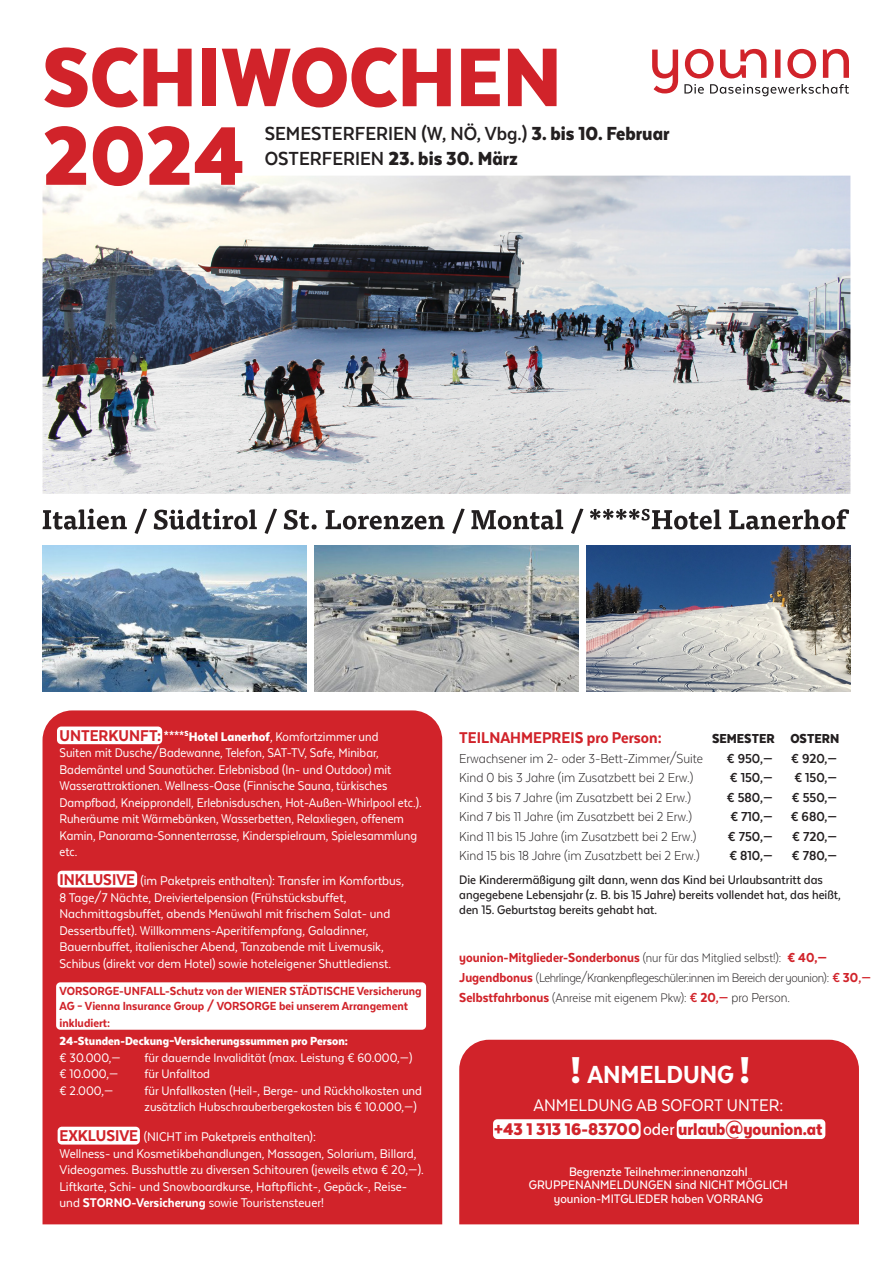
<style>
.page{position:relative;width:893px;height:1263px;background:#fff}
.page>*{position:absolute;margin:0;border:0;box-sizing:border-box;transform-origin:0 0}
.t1{font:900 95.7px "Texta Narrow Alt";color:#d1232a}
.t2{font:900 43.2px "Texta Narrow Alt";color:#fff}
.t3{font:800 28.5px "Texta Narrow Alt";color:#fff}
.t4{font:700 21.75px "Texta Narrow Alt";color:#231f20}
.t5{font:900 21.75px "Texta Narrow Alt";color:#231f20}
.t6{font:900 19.5px/24px "Texta Narrow Alt";color:#d1232a;text-align:center}
.t7{font:800 18px "Texta Narrow Alt";color:#d1232a}
.t8{font:300 15px "Texta Narrow Alt";color:#231f20}
.t9{font:700 15px "Texta Narrow Alt";color:#231f20}
.t10{font:800 15px "Texta Narrow Alt";color:#d1232a}
.t11{font:900 15px "Texta Narrow Alt";color:#231f20}
.t12{font:14.55px/16.5px "Texta Narrow Alt";color:#fff}
.t13{font:14.25px/16.5px "Texta Narrow Alt";color:#fff}
.t14{font:500 14.25px/15px "Texta Narrow Alt";color:#231f20}
.t15{font:500 14.25px/13.5px "Texta Narrow Alt";color:#fff;text-align:center}
.t16{font:300 14.25px "Texta Narrow Alt";letter-spacing:-.025em;color:#231f20}
.t17{font:300 14.25px "Texta Narrow Alt";color:#231f20}
.t18{font:800 13.5px/15px "Texta Narrow Alt";color:#d1232a}
.t19{font:900 13.5px "Texta Narrow Alt";color:#fff}
.s1{font-weight:900}
.s2{font-weight:700}
.s3{font-weight:800;font-size:18px;color:#d1232a}
.s4{font-weight:800}
.s5{font-weight:300;font-size:14.25px;color:#231f20}
.s6{font-weight:800;font-size:15px;color:#d1232a}
.s7{font-weight:700;font-size:15px;color:#d1232a}
.s8{font-size:15px}
.s9{font-weight:400;color:#fff}
.s10{font-weight:500;color:#fff}
</style>
<div class="page">
<img style="left:43px;top:176px;width:807px;height:318px">
<img style="left:43px;top:546px;width:263px;height:146px">
<div style="left:43px;top:710px;width:399px;height:514px;background:#d1232a"></div>
<div style="left:459px;top:1040px;width:400px;height:184px;background:#d1232a"></div>
<svg style="left:43px;top:509px;width:806px;height:25px"></svg>
<img style="left:315px;top:546px;width:263px;height:146px">
<div style="left:58px;top:871px;width:79px;height:16px;background:#fff;border-radius:4px"></div>
<img style="left:587px;top:546px;width:263px;height:146px">
<svg style="left:652px;top:49px;width:197px;height:47px"></svg>
<div style="left:493px;top:1119px;width:148px;height:20px;background:#fff;border-radius:4px"></div>
<div style="left:58px;top:1127px;width:82px;height:17px;background:#fff;border-radius:4px"></div>
<div style="left:56px;top:982px;width:370px;height:48px;background:#fff;border-radius:4px"></div>
<div style="left:57px;top:726px;width:105px;height:18px;background:#fff;border-radius:4px"></div>
<div style="left:677px;top:1119px;width:148px;height:20px;background:#fff;border-radius:4px"></div>
<p class="t1" style="left:43px;top:27px;width:521px">SCHIWOCHEN</p>
<p class="t1" style="left:43px;top:106px;width:204px">2024</p>
<p class="t4" style="left:265px;top:122px;width:406px">SEMESTERFERIEN (W, NÖ, Vbg.) <span class="s1">3. bis 10. Februar</span></p>
<p class="t5" style="left:265px;top:147px;width:255px"><span class="s2">OSTERFERIEN</span> 23. bis 30. März</p>
<p class="t12" style="left:60px;top:728px;width:364px"><span class="s3">UNTERKUNFT:</span> <span class="s1">****</span><sup>S</sup><span class="s1">Hotel Lanerhof</span>, Komfortzimmer und<br>Suiten mit Dusche/Badewanne, Telefon, SAT-TV, Safe, Minibar, Bademäntel und Saunatücher. Erlebnisbad (In- und Outdoor) mit Wasserattraktionen. Wellness-Oase (Finnische Sauna, türkisches Dampfbad, Kneipprondell, Erlebnisduschen, Hot-Außen-Whirlpool etc.).<br>Ruheräume mit Wärmebänken, Wasserbetten, Relaxliegen, offenem Kamin, Panorama-Sonnenterrasse, Kinderspielraum, Spielesammlung etc.</p>
<p class="t12" style="left:60px;top:872px;width:346px"><span class="s3">INKLUSIVE</span> (im Paketpreis enthalten): Transfer im Komfortbus, 8 Tage/7 Nächte, Dreiviertelpension (Frühstücksbuffet, Nachmittagsbuffet, abends Menüwahl mit frischem Salat- und Dessertbuffet). Willkommens-Aperitifempfang, Galadinner, Bauernbuffet, italienischer Abend, Tanzabende mit Livemusik, Schibus (direkt vor dem Hotel) sowie hoteleigener Shuttledienst.</p>
<p class="t18" style="left:60px;top:983px;width:363px">VORSORGE-UNFALL-Schutz von der WIENER STÄDTISCHE Versicherung<br>AG – Vienna Insurance Group / VORSORGE bei unserem Arrangement</p>
<p class="t18" style="left:60px;top:1015px;width:52px">inkludiert:</p>
<p class="t19" style="left:60px;top:1034px;width:290px">24-Stunden-Deckung–Versicherungssummen pro Person:</p>
<p class="t13" style="left:60px;top:1049px;width:63px">€ 30.000,—</p>
<p class="t13" style="left:145px;top:1049px;width:269px">für dauernde Invalidität (max. Leistung € 60.000,—)</p>
<p class="t13" style="left:60px;top:1065px;width:60px">€ 10.000,—</p>
<p class="t13" style="left:145px;top:1065px;width:67px">für Unfalltod</p>
<p class="t13" style="left:60px;top:1082px;width:55px">€ 2.000,—</p>
<p class="t13" style="left:145px;top:1082px;width:279px">für Unfallkosten (Heil-, Berge- und Rückholkosten und zusätzlich Hubschrauberbergekosten bis € 10.000,—)</p>
<p class="t12" style="left:60px;top:1129px;width:366px"><span class="s3">EXKLUSIVE</span> (NICHT im Paketpreis enthalten):<br>Wellness- und Kosmetikbehandlungen, Massagen, Solarium, Billard, Videogames. Busshuttle zu diversen Schitouren (jeweils etwa € 20,—).<br>Liftkarte, Schi- und Snowboardkurse, Haftpflicht-, Gepäck-, Reise&shy;und <span class="s4">STORNO-Versicherung</span> sowie Touristensteuer!</p>
<p class="t7" style="left:459px;top:728px;width:204px">TEILNAHMEPREIS pro Person:</p>
<p class="t11" style="left:712px;top:731px;width:129px">SEMESTER OSTERN</p>
<p class="t8" style="left:459px;top:750px;width:245px">Erwachsener im 2- oder 3-Bett-Zimmer/Suite</p>
<p class="t9" style="left:727px;top:750px;width:112px">€ 950,— € 920,—</p>
<p class="t8" style="left:459px;top:770px;width:236px">Kind 0 bis 3 Jahre (im Zusatzbett bei 2 Erw.)</p>
<p class="t9" style="left:730px;top:770px;width:44px">€ 150,—</p>
<p class="t9" style="left:794px;top:770px;width:44px">€ 150,—</p>
<p class="t8" style="left:459px;top:789px;width:233px">Kind 3 bis 7 Jahre (im Zusatzbett bei 2 Erw.)</p>
<p class="t9" style="left:727px;top:789px;width:47px">€ 580,—</p>
<p class="t9" style="left:792px;top:789px;width:47px">€ 550,—</p>
<p class="t8" style="left:459px;top:809px;width:234px">Kind 7 bis 11 Jahre (im Zusatzbett bei 2 Erw.)</p>
<p class="t9" style="left:730px;top:809px;width:108px">€ 710,— € 680,—</p>
<p class="t8" style="left:459px;top:828px;width:239px">Kind 11 bis 15 Jahre (im Zusatzbett bei 2 Erw.)</p>
<p class="t9" style="left:728px;top:828px;width:46px">€ 750,—</p>
<p class="t9" style="left:792px;top:828px;width:46px">€ 720,—</p>
<p class="t8" style="left:459px;top:848px;width:242px">Kind 15 bis 18 Jahre (im Zusatzbett bei 2 Erw.)</p>
<p class="t9" style="left:729px;top:848px;width:45px">€ 810,—</p>
<p class="t9" style="left:792px;top:848px;width:47px">€ 780,—</p>
<p class="t14" style="left:459px;top:872px;width:383px">Die Kinderermäßigung gilt dann, wenn das Kind bei Urlaubsantritt das angegebene Lebensjahr (z. B. bis 15 Jahre) bereits vollendet hat, das heißt, den 15. Geburtstag bereits gehabt hat.</p>
<p class="t10" style="left:459px;top:950px;width:369px">younion-Mitglieder-Sonderbonus <span class="s5">(nur für das Mitglied selbst!):</span> € 40,—</p>
<p class="t16" style="left:459px;top:970px;width:413px"><span class="s6">Jugendbonus</span> (Lehrlinge/Krankenpflegeschüler:innen im Bereich der younion): <span class="s7">€</span> <span class="s6">30</span><span class="s7">,—</span></p>
<p class="t17" style="left:459px;top:990px;width:332px"><span class="s6">Selbstfahrbonus</span> (Anreise mit eigenem Pkw): <span class="s7">€</span> <span class="s6">20</span><span class="s7">,—</span> <span class="s8">pro Person.</span></p>
<p class="t2" style="left:571px;top:1047px;width:11px">!</p>
<p class="t2" style="left:740px;top:1047px;width:11px">!</p>
<p class="t3" style="left:587px;top:1059px;width:148px">ANMELDUNG</p>
<p class="t6" style="left:494px;top:1093px;width:330px"><span class="s9">ANMELDUNG AB SOFORT UNTER:<br></span>+43 1 313 16-83700 <span class="s10">oder</span> urlaub@younion.at</p>
<p class="t15" style="left:529px;top:1164px;width:261px">Begrenzte Teilnehmer:innenanzahl<br>GRUPPENANMELDUNGEN sind NICHT MÖGLICH younion-MITGLIEDER haben VORRANG</p>
</div>
